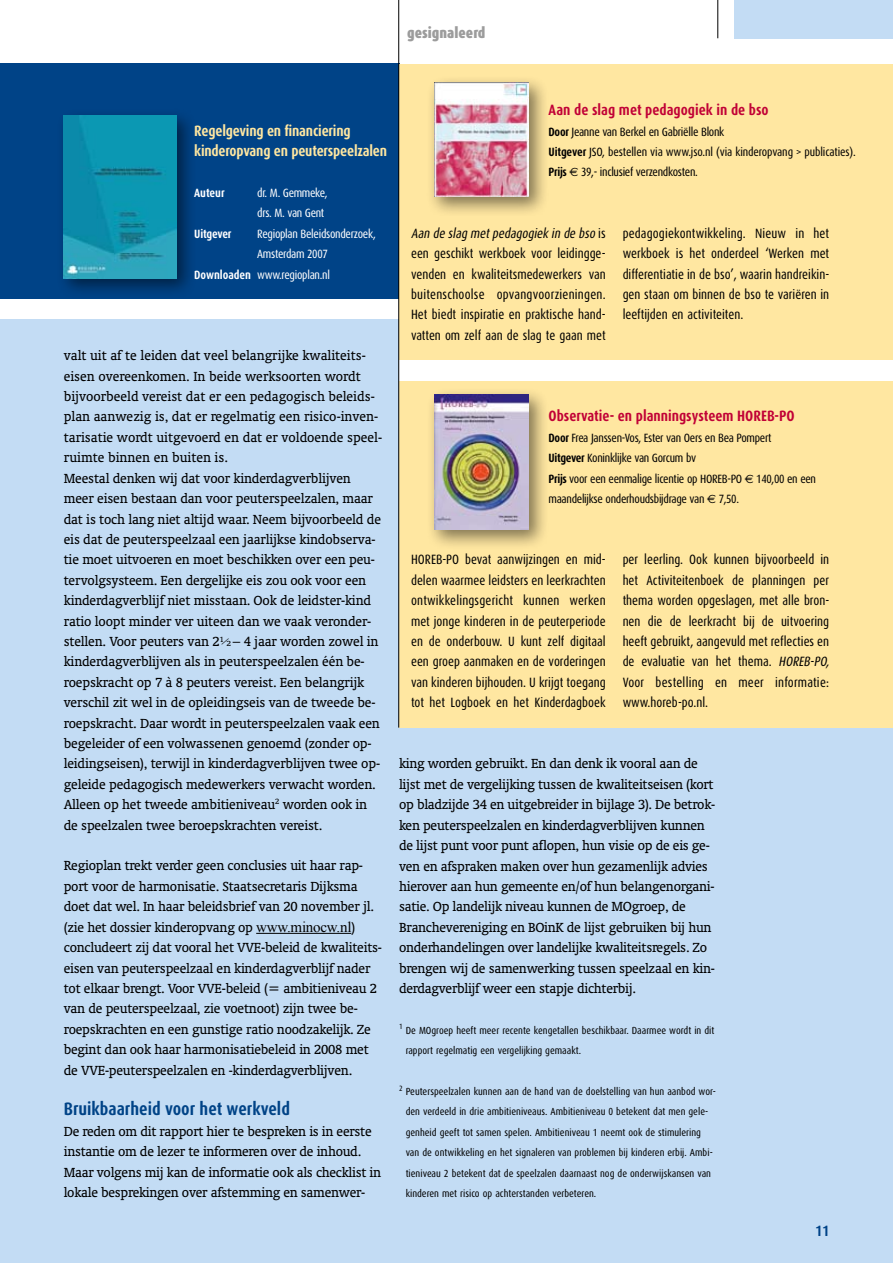
<style>
.page{position:relative;width:893px;height:1263px;background:#fff}
.page>*{position:absolute;margin:0;border:0;box-sizing:border-box;transform-origin:0 0}
.t1{font:700 18px "Dax Condensed";color:#004387}
.t2{font:15px/20.4px "Oranda BT";letter-spacing:-.015em;color:#000}
.t3{font:700 15px "Dax Condensed";color:#c10136}
.t4{font:700 15px/20.4px "Dax Condensed";letter-spacing:-.01em;color:#ffe7a1}
.t5{font:900 15px "Dax Condensed";color:#9c9c9c}
.t6{font:700 15px "Dax Condensed";color:#004387}
.t7{font:13.5px/20.4px "Dax Condensed";color:#000;text-align:justify}
.t8{font:12px/20.4px "Dax Condensed";letter-spacing:-.025em;color:#000}
.t9{font:12px/20.4px "Dax Condensed";letter-spacing:-.025em;color:#fff}
.t10{font:700 12px "Dax Condensed";letter-spacing:-.015em;color:#fff}
.t11{font:10.35px/20.4px "Dax Condensed";color:#000}
.s1{font-weight:700}
.s2{font-style:inherit}
.s3{font-family:"Times New Roman"}
.s4{font-family:"Euro Sans"}
.s5{font-style:italic}
</style>
<div class="page">
<div style="left:0;top:64px;width:399px;height:235px;background:#004387"></div>
<div style="left:734px;top:0;width:159px;height:38px;background:#c3dcf4"></div>
<hr style="left:717px;top:0;width:1px;height:38px;background:#000">
<div style="left:0;top:319px;width:893px;height:944px;background:#c3dcf4"></div>
<div style="left:399px;top:64px;width:494px;height:664px;background:#ffe7a1"></div>
<hr style="left:256px;top:933px;width:95px;height:1px;background:#000">
<div style="left:55px;top:107px;width:149px;height:198px;background:#000;opacity:.5"></div>
<img style="left:64px;top:115px;width:113px;height:163px">
<div style="left:426px;top:74px;width:130px;height:151px;background:#000;opacity:.5"></div>
<img style="left:434px;top:82px;width:94px;height:115px">
<div style="left:426px;top:386px;width:130px;height:171px;background:#000;opacity:.5"></div>
<img style="left:434px;top:395px;width:94px;height:135px">
<div style="left:399px;top:360px;width:494px;height:21px;background:#fff"></div>
<hr style="left:398px;top:0;width:1px;height:728px;background:#000">
<p class="t5" style="left:407px;top:25px;width:80px">gesignaleerd</p>
<p class="t4" style="left:194px;top:120px;width:194px">Regelgeving en financiering kinderopvang en peuterspeelzalen</p>
<p class="t10" style="left:194px;top:186px;width:32px">Auteur</p>
<p class="t9" style="left:257px;top:183px;width:72px">dr. M. Gemmeke, drs. M. van Gent</p>
<p class="t10" style="left:194px;top:227px;width:39px">Uitgever</p>
<p class="t9" style="left:257px;top:224px;width:120px">Regioplan Beleidsonderzoek,</p>
<p class="t9" style="left:257px;top:244px;width:72px">Amsterdam 2007</p>
<p class="t9" style="left:194px;top:264px;width:137px"><span class="s1">Downloaden</span> www.regioplan.nl</p>
<p class="t2" style="left:64px;top:345px;width:319px">valt uit af te leiden dat veel belangrijke kwaliteits&shy;eisen overeenkomen. In beide werksoorten wordt bijvoorbeeld vereist dat er een pedagogisch beleids&shy;plan aanwezig is, dat er regelmatig een risico-inven&shy;tarisatie wordt uitgevoerd en dat er voldoende speel&shy;ruimte binnen en buiten is.<br>Meestal denken wij dat voor kinderdagverblijven meer eisen bestaan dan voor peuterspeelzalen, maar dat is toch lang niet altijd waar. Neem bijvoorbeeld de eis dat de peuterspeelzaal een jaarlijkse kindobserva&shy;tie moet uitvoeren en moet beschikken over een peu&shy;tervolgsysteem. Een dergelijke eis zou ook voor een kinderdagverblijf niet misstaan. Ook de leidster-kind ratio loopt minder ver uiteen dan we vaak veronder&shy;stellen. Voor peuters van 2<span class="s2">½</span>– 4 jaar worden zowel in kinderdagverblijven als in peuterspeelzalen één be&shy;roepskracht op 7 à 8 peuters vereist. Een belangrijk verschil zit wel in de opleidingseis van de tweede be&shy;roepskracht. Daar wordt in peuterspeelzalen vaak een begeleider of een volwassenen genoemd (zonder op&shy;leidingseisen), terwijl in kinderdagverblijven twee op&shy;geleide pedagogisch medewerkers verwacht worden.<br>Alleen op het tweede ambitieniveau<sup>2</sup> worden ook in de speelzalen twee beroepskrachten vereist.</p>
<p class="t2" style="left:64px;top:855px;width:320px">Regioplan trekt verder geen conclusies uit haar rap&shy;port voor de harmonisatie. Staatsecretaris Dijksma doet dat wel. In haar beleidsbrief van 20 november jl. (zie het dossier kinderopvang op <span class="s3">www.minocw.nl</span>) concludeert zij dat vooral het VVE-beleid de kwaliteits&shy;eisen van peuterspeelzaal en kinderdagverblijf nader tot elkaar brengt. Voor VVE-beleid (= ambitieniveau 2 van de peuterspeelzaal, zie voetnoot) zijn twee be&shy;roepskrachten en een gunstige ratio noodzakelijk. Ze begint dan ook haar harmonisatiebeleid in 2008 met de VVE-peuterspeelzalen en -kinderdagverblijven.</p>
<p class="t1" style="left:64px;top:1099px;width:228px">Bruikbaarheid voor het werkveld</p>
<p class="t2" style="left:64px;top:1121px;width:319px">De reden om dit rapport hier te bespreken is in eerste instantie om de lezer te informeren over de inhoud.<br>Maar volgens mij kan de informatie ook als checklist in lokale besprekingen over afstemming en samenwer-</p>
<p class="t3" style="left:549px;top:102px;width:222px">Aan de slag met pedagogiek in de bso</p>
<p class="t8" style="left:549px;top:121px;width:309px"><span class="s1">Door</span> Jeanne van Berkel en Gabriëlle Blonk<br><span class="s1">Uitgever</span> JSO, bestellen via www.jso.nl (via kinderopvang &gt; publicaties).<br><span class="s1">Prijs</span> <span class="s4">€</span> 39,- inclusief verzendkosten.</p>
<p class="t7" style="left:411px;top:223px;width:196px"><span class="s5">Aan de slag metpedagogiek in de bso</span> i s een geschikt werkboek voor leidingge&shy;venden en kwaliteitsmedewerkers van buitenschoolse opvangvoorzieningen.<br>Het biedt inspiratie en praktische hand&shy;vatten om zelf aan de slag te gaan met</p>
<p class="t7" style="left:623px;top:223px;width:208px">pedagogiekontwikkeling. Nieuw in het werkboek is het onderdeel ‘Werken met differentiatie in de bso’, waarin handreikin&shy;gen staan om binnen de bso te variëren in leeftijden en activiteiten.</p>
<p class="t3" style="left:549px;top:408px;width:248px">Observatie- en planningsysteem HOREB-PO</p>
<p class="t8" style="left:549px;top:428px;width:269px"><span class="s1">Door</span> Frea Janssen-Vos, Ester van Oers en Bea Pompert<br><span class="s1">Uitgever</span> Koninklijke van Gorcum bv<br><span class="s1">Prijs</span> voor een eenmalige licentie op HOREB-PO <span class="s4">€</span> 140,00 en een maandelijkse onderhoudsbijdrage van <span class="s4">€</span> 7,50.</p>
<p class="t7" style="left:411px;top:550px;width:196px">HOREB-PO bevat aanwijzingen en mid&shy;delen waarmee leidsters en leerkrachten ontwikkelingsgericht kunnen werken met jonge kinderen in de peuterperiode en de onderbouw. U kunt zelf digitaal een groep aanmaken en de vorderingen van kinderen bijhouden. U krijgt toegang tot het Logboek en het Kinderdagboek</p>
<p class="t7" style="left:623px;top:550px;width:211px;text-align:left">per leerling. Ook kunnen bijvoorbeeld in het Activiteitenboek de planningen per thema worden opgeslagen, met alle bron&shy;nen die de leerkracht bij de uitvoering heeft gebruikt, aangevuld met reflecties en de evaluatie van het thema. <span class="s5">HOREB-PO, </span>Voor bestelling en meer informatie: www.horeb-po.nl.</p>
<p class="t2" style="left:399px;top:753px;width:318px">king worden gebruikt. En dan denk ik vooral aan de lijst met de vergelijking tussen de kwaliteitseisen (kort op bladzijde 34 en uitgebreider in bijlage 3). De betrok&shy;ken peuterspeelzalen en kinderdagverblijven kunnen de lijst punt voor punt aflopen, hun visie op de eis ge&shy;ven en afspraken maken over hun gezamenlijk advies hierover aan hun gemeente en/of hun belangenorgani&shy;satie. Op landelijk niveau kunnen de MOgroep, de Branchevereniging en BOinK de lijst gebruiken bij hun onderhandelingen over landelijke kwaliteitsregels. Zo brengen wij de samenwerking tussen speelzaal en kin&shy;derdagverblijf weer een stapje dichterbij.</p>
<p class="t11" style="left:406px;top:1020px;width:310px;text-indent:-7px"><sup>1</sup> De MOgroep heeft meer recente kengetallen beschikbaar. Daarmee wordt in dit rapport regelmatig een vergelijking gemaakt.</p>
<p class="t11" style="left:406px;top:1081px;width:312px;text-indent:-7px"><sup>2</sup> Peuterspeelzalen kunnen aan de hand van de doelstelling van hun aanbod wor&shy;den verdeeld in drie ambitieniveaus. Ambitieniveau 0 betekent dat men gele&shy;genheid geeft tot samen spelen. Ambitieniveau 1 neemt ook de stimulering van de ontwikkeling en het signaleren van problemen bij kinderen erbij. Ambi&shy;tieniveau 2 betekent dat de speelzalen daarnaast nog de onderwijskansen van kinderen met risico op achterstanden verbeteren.</p>
<p class="t6" style="left:815px;top:1222px;width:15px">11</p>
</div>
